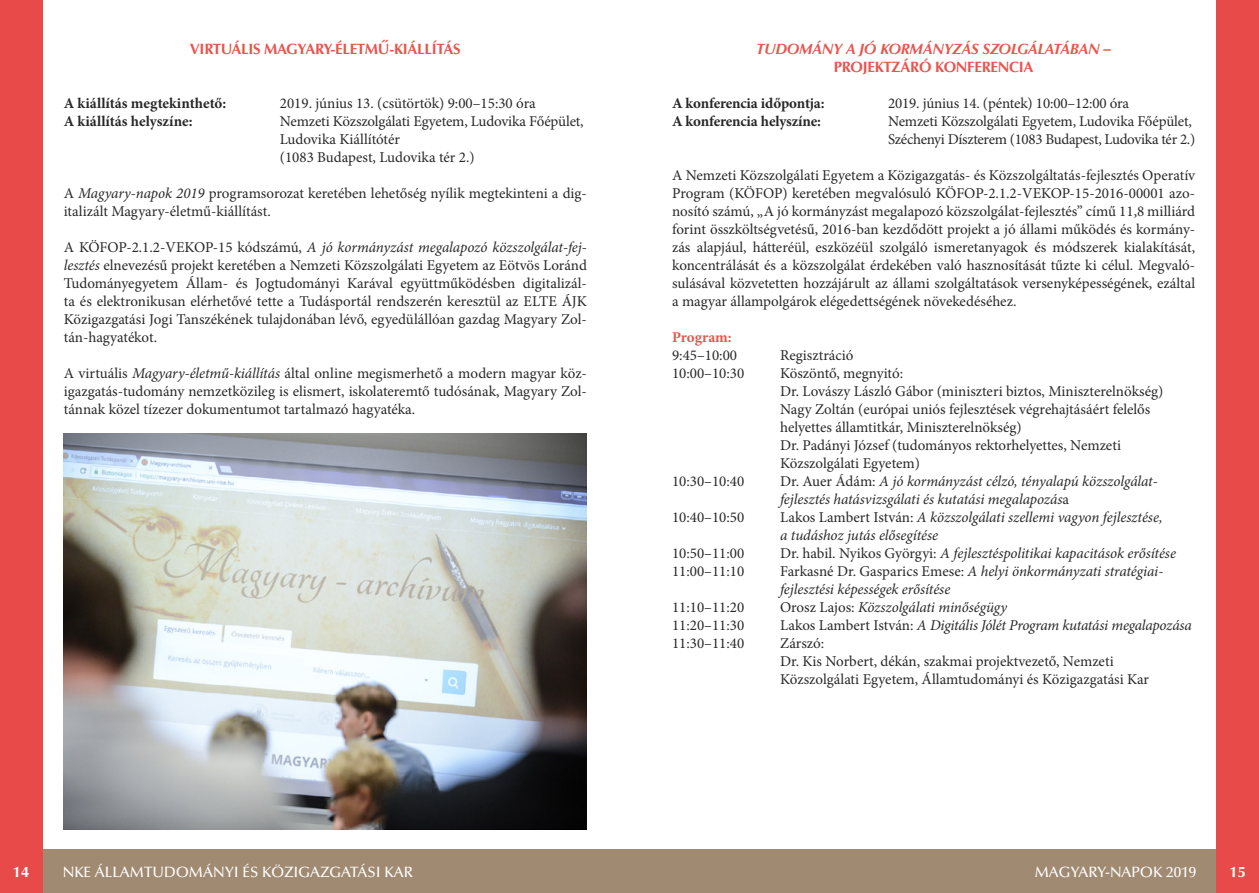
<style>
.page{position:relative;width:1259px;height:893px;background:#fff}
.page>*{position:absolute;margin:0;border:0;box-sizing:border-box;transform-origin:0 0}
.t1{font:15px/18px "Minion Pro";letter-spacing:-.005em;color:#282829}
.t2{font:italic 15px/18px "Minion Pro";letter-spacing:-.01em;color:#282829}
.t3{font:700 15px "Minion Pro";letter-spacing:-.005em;color:#282829}
.t4{font:700 15px "Optima HU";letter-spacing:-.02em;color:#e8554f}
.t5{font:500 15px "Optima HU";color:#fff}
.t6{font:italic 700 15px "Optima HU";letter-spacing:-.02em;color:#e8554f}
.t7{font:700 15px "Minion Pro";color:#e8554f}
.t8{font:700 15px "Optima HU";color:#fff}
.s1{font-style:italic}
.s2{font-style:normal}
</style>
<div class="page">
<div style="left:0;top:850px;width:629px;height:43px;background:#a18a72"></div>
<div style="left:0;top:0;width:43px;height:893px;background:#e74a48"></div>
<div style="left:629px;top:850px;width:630px;height:43px;background:#a18a72"></div>
<div style="left:1216px;top:0;width:43px;height:893px;background:#e74a48"></div>
<img style="left:64px;top:434px;width:523px;height:395px">
<p class="t4" style="left:190px;top:40px;width:272px">VIRTUÁLIS MAGYARY-ÉLETMŰ-KIÁLLÍTÁS</p>
<p class="t3" style="left:64px;top:93px;width:164px">A kiállítás megtekinthető:</p>
<p class="t1" style="left:280px;top:94px;width:257px">2019. június 13. (csütörtök) 9:00–15:30 óra</p>
<p class="t3" style="left:64px;top:111px;width:130px">A kiállítás helyszíne:</p>
<p class="t1" style="left:280px;top:112px;width:305px">Nemzeti Közszolgálati Egyetem, Ludovika Főépület,<br>Ludovika Kiállítótér<br>(1083 Budapest, Ludovika tér 2.)</p>
<p class="t1" style="left:64px;top:184px;width:525px">A <span class="s1">Magyary-napok 2019</span> programsorozat keretében lehetőség nyílik megtekinteni a dig&shy;italizált Magyary-életmű-kiállítást.</p>
<p class="t1" style="left:64px;top:238px;width:525px;text-align:justify">A KÖFOP-2.1.2-VEKOP-15 kódszámú, <span class="s1">A jó kormányzást megalapozó közszolgálat-fej&shy;lesztés</span> elnevezésű projekt keretében a Nemzeti Közszolgálati Egyetem az Eötvös Loránd Tudományegyetem Állam- és Jogtudományi Karával együttműködésben digitalizál&shy;ta és elektronikusan elérhetővé tette a Tudásportál rendszerén keresztül az ELTE ÁJK Közigazgatási Jogi Tanszékének tulajdonában lévő, egyedülállóan gazdag Magyary Zol&shy;tán-hagyatékot.</p>
<p class="t1" style="left:64px;top:364px;width:525px;text-align:justify">A virtuális <span class="s1">Magyary-életmű-kiállítás</span> által online megismerhető a modern magyar köz&shy;igazgatás-tudomány nemzetközileg is elismert, iskolateremtő tudósának, Magyary Zol&shy;tánnak közel tízezer dokumentumot tartalmazó hagyatéka.</p>
<p class="t6" style="left:756px;top:39px;width:356px">TUDOMÁNY A JÓ KORMÁNYZÁS SZOLGÁLATÁBAN –</p>
<p class="t4" style="left:833px;top:58px;width:201px">PROJEKTZÁRÓ KONFERENCIA</p>
<p class="t3" style="left:672px;top:93px;width:154px">A konferencia időpontja:</p>
<p class="t1" style="left:888px;top:94px;width:242px">2019. június 14. (péntek) 10:00–12:00 óra</p>
<p class="t3" style="left:672px;top:111px;width:151px">A konferencia helyszíne:</p>
<p class="t1" style="left:888px;top:112px;width:309px">Nemzeti Közszolgálati Egyetem, Ludovika Főépület,<br>Széchenyi Díszterem (1083 Budapest, Ludovika tér 2.)</p>
<p class="t1" style="left:672px;top:166px;width:525px;text-align:justify">A Nemzeti Közszolgálati Egyetem a Közigazgatás- és Közszolgáltatás-fejlesztés Operatív Program (KÖFOP) keretében megvalósuló KÖFOP-2.1.2-VEKOP-15-2016-00001 azo&shy;nosító számú, „A jó kormányzást megalapozó közszolgálat-fejlesztés” című 11,8 milliárd forint összköltségvetésű, 2016-ban kezdődött projekt a jó állami működés és kormány&shy;zás alapjául, hátteréül, eszközéül szolgáló ismeretanyagok és módszerek kialakítását, koncentrálását és a közszolgálat érdekében való hasznosítását tűzte ki célul. Megvaló&shy;sulásával közvetetten hozzájárult az állami szolgáltatások versenyképességének, ezáltal a magyar állampolgárok elégedettségének növekedéséhez.</p>
<p class="t7" style="left:672px;top:327px;width:61px">Program:</p>
<p class="t1" style="left:672px;top:346px;width:67px">9:45–10:00</p>
<p class="t1" style="left:780px;top:346px;width:75px">Regisztráció</p>
<p class="t1" style="left:672px;top:364px;width:74px">10:00–10:30</p>
<p class="t1" style="left:780px;top:364px;width:385px">Köszöntő, megnyitó:<br>Dr. Lovászy László Gábor (miniszteri biztos, Miniszterelnökség)<br>Nagy Zoltán (európai uniós fejlesztések végrehajtásáért felelős helyettes államtitkár, Miniszterelnökség)<br>Dr. Padányi József (tudományos rektorhelyettes, Nemzeti Közszolgálati Egyetem)</p>
<p class="t1" style="left:672px;top:472px;width:74px">10:30–10:40</p>
<p class="t2" style="left:780px;top:472px;width:379px"><span class="s2">Dr. Auer Ádám:</span> A jó kormányzást célzó, tényalapú közszolgálat&shy;fejlesztés hatásvizsgálati és kutatási megalapozás<span class="s2">a</span></p>
<p class="t1" style="left:672px;top:508px;width:74px">10:40–10:50</p>
<p class="t2" style="left:780px;top:508px;width:384px"><span class="s2">Lakos Lambert István:</span> A közszolgálati szellemi vagyon fejlesztése, a tudáshoz jutás elősegítése</p>
<p class="t1" style="left:672px;top:544px;width:74px">10:50–11:00</p>
<p class="t2" style="left:780px;top:544px;width:397px"><span class="s2">Dr. habil. Nyikos Györgyi:</span> A fejlesztéspolitikai kapacitások erősítése</p>
<p class="t1" style="left:672px;top:562px;width:74px">11:00–11:10</p>
<p class="t2" style="left:780px;top:562px;width:385px"><span class="s2">Farkasné Dr. Gasparics Emese:</span> A helyi önkormányzati stratégiai&shy;fejlesztési képességek erősítése</p>
<p class="t1" style="left:672px;top:598px;width:74px">11:10–11:20</p>
<p class="t2" style="left:780px;top:598px;width:229px"><span class="s2">Orosz Lajos:</span> Közszolgálati minőségügy</p>
<p class="t1" style="left:672px;top:616px;width:74px">11:20–11:30</p>
<p class="t2" style="left:780px;top:616px;width:413px"><span class="s2">Lakos Lambert István:</span> A Digitális Jólét Program kutatási megalapozása</p>
<p class="t1" style="left:672px;top:634px;width:74px">11:30–11:40</p>
<p class="t1" style="left:780px;top:634px;width:370px">Zárszó:<br>Dr. Kis Norbert, dékán, szakmai projektvezető, Nemzeti<br>Közszolgálati Egyetem, Államtudományi és Közigazgatási Kar</p>
<p class="t8" style="left:13px;top:862px;width:18px">14</p>
<p class="t5" style="left:63px;top:863px;width:352px">NKE ÁLLAMTUDOMÁNYI ÉS KÖZIGAZGATÁSI KAR</p>
<p class="t5" style="left:1034px;top:863px;width:163px">MAGYARY-NAPOK 2019</p>
<p class="t8" style="left:1229px;top:862px;width:18px">15</p>
</div>
